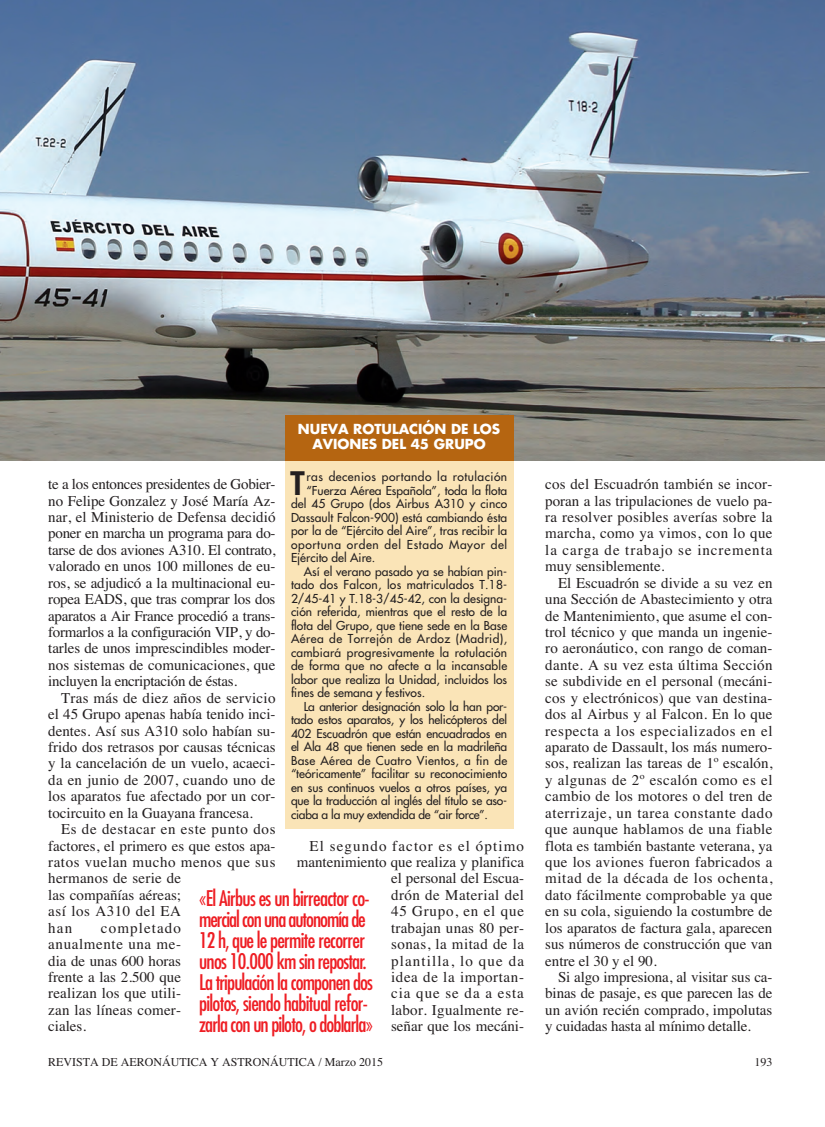
<style>
.page{position:relative;width:825px;height:1127px;background:#fff}
.page>*{position:absolute;margin:0;border:0;box-sizing:border-box;transform-origin:0 0}
.t1{font:800 31.5px "Futura";color:#231f20}
.t2{font:condensed 21px/21px "Futura";letter-spacing:-.04em;color:#ee1d23}
.t3{font:15px/16.5px "Times";letter-spacing:.005em;color:#231f20;text-align:justify}
.t4{font:15px/16.4px "Times";letter-spacing:.03em;color:#231f20;text-align:right}
.t5{font:15px "Times";letter-spacing:-.02em;color:#231f20}
.t6{font:15px "Times";letter-spacing:.04em;color:#231f20}
.t7{font:15px "Times";letter-spacing:.035em;color:#231f20}
.t8{font:15px "Times";letter-spacing:-.015em;color:#231f20}
.t9{font:15px "Times";letter-spacing:.045em;color:#231f20}
.t10{font:15px "Times";letter-spacing:.025em;color:#231f20}
.t11{font:15px "Times";letter-spacing:.065em;color:#231f20}
.t12{font:700 13.5px/15px "Futura";color:#fff;text-align:center}
.t13{font:12px "Futura";color:#231f20}
.t14{font:12px "Futura";letter-spacing:.02em;color:#231f20}
.t15{font:12px "Times";color:#231f20}
.t16{font:12px "Futura";letter-spacing:.04em;color:#231f20}
.t17{font:12px "Futura";letter-spacing:.035em;color:#231f20}
.t18{font:12px "Futura";letter-spacing:.05em;color:#231f20}
</style>
<div class="page">
<img style="left:0;top:0;width:825px;height:460px">
<div style="left:285px;top:415px;width:228px;height:413px;background:#fae4b7"></div>
<div style="left:285px;top:415px;width:228px;height:45px;background:#b56511"></div>
<p class="t12" style="left:298px;top:423px;width:204px">NUEVA ROTULACIÓN DE LOS<br>AVIONES DEL 45 GRUPO</p>
<p class="t1" style="left:291px;top:468px;width:16px">T</p>
<p class="t16" style="left:307px;top:471px;width:202px">ras decenios portando la rotulación</p>
<p class="t5" style="left:48px;top:479px;width:229px">te a los entonces presidentes de Gobier-</p>
<p class="t3" style="left:48px;top:494px;width:229px">no Felipe Gonzalez y José María Az-</p>
<p class="t3" style="left:48px;top:510px;width:229px">nar, el Ministerio de Defensa decidió</p>
<p class="t5" style="left:48px;top:528px;width:229px">poner en marcha un programa para do-</p>
<p class="t5" style="left:48px;top:544px;width:229px">tarse de dos aviones A310. El contrato,</p>
<p class="t3" style="left:48px;top:559px;width:229px">valorado en unos 100 millones de eu-</p>
<p class="t3" style="left:48px;top:576px;width:229px">ros, se adjudicó a la multinacional eu-</p>
<p class="t8" style="left:48px;top:594px;width:229px">ropea EADS, que tras comprar los dos</p>
<p class="t5" style="left:48px;top:610px;width:229px">aparatos a Air France procedió a trans-</p>
<p class="t5" style="left:48px;top:626px;width:229px">formarlos a la configuración VIP, y do-</p>
<p class="t3" style="left:48px;top:641px;width:229px">tarles de unos imprescindibles moder-</p>
<p class="t3" style="left:48px;top:658px;width:229px">nos sistemas de comunicaciones, que</p>
<p class="t5" style="left:48px;top:676px;width:190px">incluyen la encriptación de éstas.</p>
<p class="t3" style="left:61px;top:691px;width:216px">Tras más de diez años de servicio</p>
<p class="t3" style="left:48px;top:707px;width:229px">el 45 Grupo apenas había tenido inci-</p>
<p class="t3" style="left:48px;top:724px;width:229px">dentes. Así sus A310 solo habían su-</p>
<p class="t3" style="left:48px;top:740px;width:229px">frido dos retrasos por causas técnicas</p>
<p class="t3" style="left:48px;top:756px;width:229px">y la cancelación de un vuelo, acaeci-</p>
<p class="t3" style="left:48px;top:773px;width:229px">da en junio de 2007, cuando uno de</p>
<p class="t3" style="left:48px;top:789px;width:229px">los aparatos fue afectado por un cor-</p>
<p class="t3" style="left:48px;top:806px;width:206px">tocircuito en la Guayana francesa.</p>
<p class="t6" style="left:61px;top:824px;width:216px">Es de destacar en este punto dos</p>
<p class="t3" style="left:48px;top:839px;width:229px">factores, el primero es que estos apa-</p>
<p class="t7" style="left:48px;top:856px;width:229px">ratos vuelan mucho menos que sus</p>
<p class="t3" style="left:48px;top:871px;width:134px">hermanos de serie de</p>
<p class="t3" style="left:48px;top:888px;width:134px">las compañías aéreas;</p>
<p class="t6" style="left:48px;top:906px;width:134px">así los A310 del EA</p>
<p class="t3" style="left:48px;top:921px;width:25px">han</p>
<p class="t13" style="left:307px;top:484px;width:202px">“Fuerza Aérea Española”, toda la flota</p>
<p class="t13" style="left:291px;top:498px;width:218px">del 45 Grupo (dos Airbus A310 y cinco</p>
<p class="t13" style="left:291px;top:511px;width:218px">Dassault Falcon-900) está cambiando ésta</p>
<p class="t13" style="left:291px;top:525px;width:218px">por la de “Ejército del Aire”, tras recibir la</p>
<p class="t18" style="left:291px;top:538px;width:218px">oportuna orden del Estado Mayor del</p>
<p class="t13" style="left:291px;top:552px;width:86px">Ejército del Aire.</p>
<p class="t13" style="left:304px;top:565px;width:205px">Así el verano pasado ya se habían pin-</p>
<p class="t14" style="left:291px;top:579px;width:218px">tado dos Falcon, los matriculados T.18-</p>
<p class="t13" style="left:291px;top:592px;width:218px">2/45-41 y T.18-3/45-42, con la designa-</p>
<p class="t13" style="left:291px;top:606px;width:218px">ción referida, mientras que el resto de la</p>
<p class="t13" style="left:291px;top:619px;width:218px">flota del Grupo, que tiene sede en la Base</p>
<p class="t17" style="left:291px;top:633px;width:218px">Aérea de Torrejón de Ardoz (Madrid),</p>
<p class="t14" style="left:291px;top:646px;width:218px">cambiará progresivamente la rotulación</p>
<p class="t13" style="left:291px;top:660px;width:218px">de forma que no afecte a la incansable</p>
<p class="t13" style="left:291px;top:673px;width:218px">labor que realiza la Unidad, incluidos los</p>
<p class="t13" style="left:291px;top:687px;width:136px">fines de semana y festivos.</p>
<p class="t13" style="left:304px;top:700px;width:205px">La anterior designación solo la han por-</p>
<p class="t13" style="left:291px;top:714px;width:218px">tado estos aparatos, y los helicópteros del</p>
<p class="t13" style="left:291px;top:727px;width:218px">402 Escuadrón que están encuadrados en</p>
<p class="t13" style="left:291px;top:741px;width:218px">el Ala 48 que tienen sede en la madrileña</p>
<p class="t14" style="left:291px;top:754px;width:218px">Base Aérea de Cuatro Vientos, a fin de</p>
<p class="t13" style="left:291px;top:768px;width:218px">“teóricamente” facilitar su reconocimiento</p>
<p class="t13" style="left:291px;top:781px;width:218px">en sus continuos vuelos a otros países, ya</p>
<p class="t13" style="left:291px;top:795px;width:218px">que la traducción al inglés del título se aso-</p>
<p class="t13" style="left:291px;top:808px;width:199px">ciaba a la muy extendida de “air force”.</p>
<p class="t4" style="left:297px;top:839px;width:229px">El segundo factor es el óptimo mantenimiento que realiza y planifica el personal del Escua-<br>drón de Material del<br>45 Grupo, en el que<br>trabajan unas 80 per-<br>sonas, la mitad de la<br>plantilla, lo que da<br>idea de la importan-<br>cia que se da a esta<br>labor. Igualmente re-<br>señar que los mecáni-</p>
<p class="t2" style="left:199px;top:889px;width:175px">«El Airbus es un birreactor co&shy;mercial con una autonomía de<br>12 h, que le permite recorrer unos 10.000 km sin repostar.<br>La tripulación la componen dos pilotos, siendo habitual refor&shy;zarla con un piloto, o doblarla»</p>
<p class="t3" style="left:48px;top:921px;width:134px;text-indent:53px">completado anualmente una me&shy;dia de unas 600 horas frente a las 2.500 que realizan los que utili&shy;zan las líneas comer&shy;ciales.</p>
<p class="t3" style="left:545px;top:477px;width:229px">cos del Escuadrón también se incor-</p>
<p class="t3" style="left:545px;top:494px;width:229px">poran a las tripulaciones de vuelo pa-</p>
<p class="t3" style="left:545px;top:510px;width:229px">ra resolver posibles averías sobre la</p>
<p class="t3" style="left:545px;top:526px;width:229px">marcha, como ya vimos, con lo que</p>
<p class="t11" style="left:545px;top:544px;width:229px">la carga de trabajo se incrementa</p>
<p class="t3" style="left:545px;top:559px;width:121px">muy sensiblemente.</p>
<p class="t3" style="left:558px;top:576px;width:216px">El Escuadrón se divide a su vez en</p>
<p class="t3" style="left:545px;top:592px;width:229px">una Sección de Abastecimiento y otra</p>
<p class="t3" style="left:545px;top:609px;width:229px">de Mantenimiento, que asume el con-</p>
<p class="t3" style="left:545px;top:625px;width:229px">trol técnico y que manda un ingenie-</p>
<p class="t3" style="left:545px;top:641px;width:229px">ro aeronáutico, con rango de coman-</p>
<p class="t3" style="left:545px;top:658px;width:229px">dante. A su vez esta última Sección</p>
<p class="t3" style="left:545px;top:674px;width:229px">se subdivide en el personal (mecáni-</p>
<p class="t3" style="left:545px;top:691px;width:229px">cos y electrónicos) que van destina-</p>
<p class="t3" style="left:545px;top:707px;width:229px">dos al Airbus y al Falcon. En lo que</p>
<p class="t9" style="left:545px;top:725px;width:229px">respecta a los especializados en el</p>
<p class="t3" style="left:545px;top:740px;width:229px">aparato de Dassault, los más numero-</p>
<p class="t3" style="left:545px;top:756px;width:229px">sos, realizan las tareas de 1º escalón,</p>
<p class="t7" style="left:545px;top:774px;width:229px">y algunas de 2º escalón como es el</p>
<p class="t3" style="left:545px;top:789px;width:229px">cambio de los motores o del tren de</p>
<p class="t6" style="left:545px;top:807px;width:229px">aterrizaje, un tarea constante dado</p>
<p class="t4" style="left:545px;top:822px;width:229px">que aunque hablamos de una fiable</p>
<p class="t3" style="left:545px;top:839px;width:229px">flota es también bastante veterana, ya</p>
<p class="t10" style="left:545px;top:856px;width:229px">que los aviones fueron fabricados a</p>
<p class="t6" style="left:545px;top:873px;width:229px">mitad de la década de los ochenta,</p>
<p class="t3" style="left:545px;top:888px;width:229px">dato fácilmente comprobable ya que</p>
<p class="t3" style="left:545px;top:904px;width:229px">en su cola, siguiendo la costumbre de</p>
<p class="t3" style="left:545px;top:921px;width:229px">los aparatos de factura gala, aparecen</p>
<p class="t3" style="left:545px;top:937px;width:229px">sus números de construcción que van</p>
<p class="t3" style="left:545px;top:954px;width:113px">entre el 30 y el 90.</p>
<p class="t3" style="left:558px;top:970px;width:216px">Si algo impresiona, al visitar sus ca-</p>
<p class="t3" style="left:545px;top:986px;width:229px">binas de pasaje, es que parecen las de</p>
<p class="t3" style="left:545px;top:1003px;width:229px">un avión recién comprado, impolutas</p>
<p class="t3" style="left:545px;top:1019px;width:207px">y cuidadas hasta al mínimo detalle.</p>
<p class="t15" style="left:48px;top:1058px;width:336px">REVISTA DE AERONÁUTICA Y ASTRONÁUTICA / Marzo 2015</p>
<p class="t15" style="left:754px;top:1058px;width:19px">193</p>
</div>
